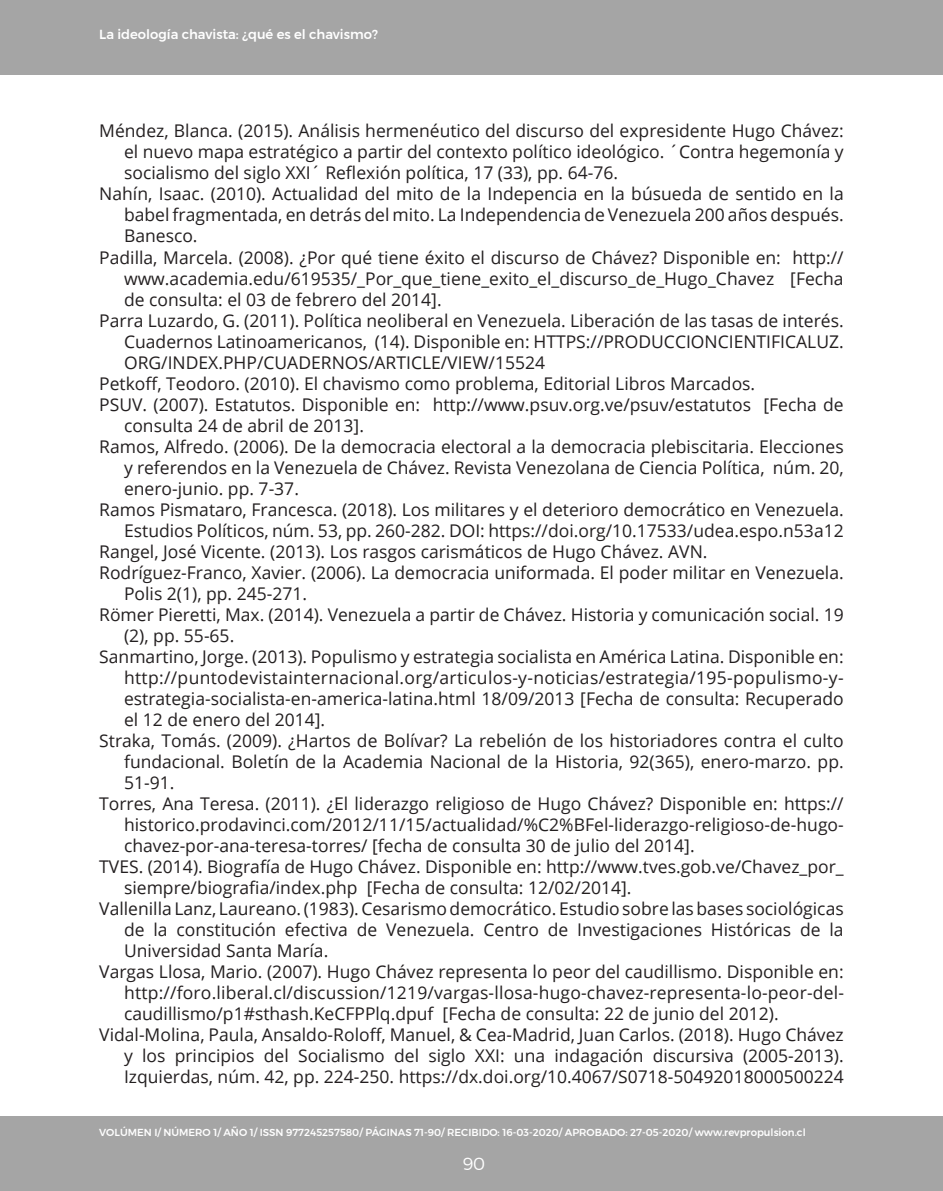
<style>
.page{position:relative;width:943px;height:1191px;background:#fff}
.page>*{position:absolute;margin:0;border:0;box-sizing:border-box;transform-origin:0 0}
._09_parrafo_referenc{font:17.5px/21px "Open Sans";color:#231f20;text-align:justify}
.t1{font:300 17.5px "Montserrat";color:#fff}
.t2{font:500 13.12px "Montserrat";color:#fff}
.t3{font:500 10.15px "Montserrat";color:#fff}
</style>
<div class="page">
<div style="left:0;top:1116px;width:943px;height:75px;background:#a5a5a5"></div>
<div style="left:0;top:0;width:943px;height:74px;background:#a5a5a5"></div>
<p class="t2" style="left:99px;top:26px;width:280px">La ideología chavista: ¿qué es el chavismo?</p>
<p class="_09_parrafo_referenc" style="left:124px;top:120px;width:721px;text-indent:-25px">Méndez, Blanca. (2015). Análisis hermenéutico del discurso del expresidente Hugo Chávez: el nuevo mapa estratégico a partir del contexto político ideológico. ´Contra hegemonía y socialismo del siglo XXI´ Reflexión política, 17 (33), pp. 64-76.</p>
<p class="_09_parrafo_referenc" style="left:124px;top:183px;width:721px;text-indent:-25px">Nahín, Isaac. (2010). Actualidad del mito de la Indepencia en la búsueda de sentido en la babel fragmentada, en detrás del mito. La Independencia de Venezuela 200 años después.<br>Banesco.</p>
<p class="_09_parrafo_referenc" style="left:124px;top:246px;width:721px;text-indent:-25px">Padilla, Marcela. (2008). ¿Por qué tiene éxito el discurso de Chávez? Disponible en: http:// www.academia.edu/619535/_Por_que_tiene_exito_el_discurso_de_Hugo_Chavez [Fecha de consulta: el 03 de febrero del 2014].</p>
<p class="_09_parrafo_referenc" style="left:124px;top:309px;width:721px;text-indent:-25px">Parra Luzardo, G. (2011). Política neoliberal en Venezuela. Liberación de las tasas de interés.<br>Cuadernos Latinoamericanos, (14). Disponible en: HTTPS://PRODUCCIONCIENTIFICALUZ.<br>ORG/INDEX.PHP/CUADERNOS/ARTICLE/VIEW/15524</p>
<p class="_09_parrafo_referenc" style="left:99px;top:372px;width:657px">Petkoff, Teodoro. (2010). El chavismo como problema, Editorial Libros Marcados.</p>
<p class="_09_parrafo_referenc" style="left:124px;top:393px;width:721px;text-indent:-25px">PSUV. (2007). Estatutos. Disponible en: http://www.psuv.org.ve/psuv/estatutos [Fecha de consulta 24 de abril de 2013].</p>
<p class="_09_parrafo_referenc" style="left:124px;top:435px;width:721px;text-indent:-25px">Ramos, Alfredo. (2006). De la democracia electoral a la democracia plebiscitaria. Elecciones y referendos en la Venezuela de Chávez. Revista Venezolana de Ciencia Política, núm. 20, enero-junio. pp. 7-37.</p>
<p class="_09_parrafo_referenc" style="left:99px;top:498px;width:746px;text-align:right">Ramos Pismataro, Francesca. (2018). Los militares y el deterioro democrático en Venezuela.<br>Estudios Políticos, núm. 53, pp. 260-282. DOI: https://doi.org/10.17533/udea.espo.n53a12</p>
<p class="_09_parrafo_referenc" style="left:99px;top:540px;width:609px">Rangel, José Vicente. (2013). Los rasgos carismáticos de Hugo Chávez. AVN.</p>
<p class="_09_parrafo_referenc" style="left:124px;top:561px;width:721px;text-indent:-25px">Rodríguez-Franco, Xavier. (2006). La democracia uniformada. El poder militar en Venezuela.<br>Polis 2(1), pp. 245-271.</p>
<p class="_09_parrafo_referenc" style="left:124px;top:603px;width:721px;text-indent:-25px">Römer Pieretti, Max. (2014). Venezuela a partir de Chávez. Historia y comunicación social. 19 (2), pp. 55-65.</p>
<p class="_09_parrafo_referenc" style="left:124px;top:645px;width:721px;text-indent:-25px">Sanmartino, Jorge. (2013). Populismo y estrategia socialista en América Latina. Disponible en: http://puntodevistainternacional.org/articulos-y-noticias/estrategia/195-populismo-y&shy;estrategia-socialista-en-america-latina.html 18/09/2013 [Fecha de consulta: Recuperado el 12 de enero del 2014].</p>
<p class="_09_parrafo_referenc" style="left:124px;top:729px;width:721px;text-indent:-25px">Straka, Tomás. (2009). ¿Hartos de Bolívar? La rebelión de los historiadores contra el culto fundacional. Boletín de la Academia Nacional de la Historia, 92(365), enero-marzo. pp.<br>51-91.</p>
<p class="_09_parrafo_referenc" style="left:124px;top:792px;width:721px;text-indent:-25px">Torres, Ana Teresa. (2011). ¿El liderazgo religioso de Hugo Chávez? Disponible en: https:// historico.prodavinci.com/2012/11/15/actualidad/%C2%BFel-liderazgo-religioso-de-hugo&shy;chavez-por-ana-teresa-torres/ [fecha de consulta 30 de julio del 2014].</p>
<p class="_09_parrafo_referenc" style="left:124px;top:855px;width:721px;text-indent:-25px">TVES. (2014). Biografía de Hugo Chávez. Disponible en: http://www.tves.gob.ve/Chavez_por_ siempre/biografia/index.php [Fecha de consulta: 12/02/2014].</p>
<p class="_09_parrafo_referenc" style="left:124px;top:897px;width:721px;text-indent:-25px">Vallenilla Lanz, Laureano. (1983). Cesarismo democrático. Estudio sobre las bases sociológicas de la constitución efectiva de Venezuela. Centro de Investigaciones Históricas de la Universidad Santa María.</p>
<p class="_09_parrafo_referenc" style="left:124px;top:960px;width:721px;text-indent:-25px">Vargas Llosa, Mario. (2007). Hugo Chávez representa lo peor del caudillismo. Disponible en: http://foro.liberal.cl/discussion/1219/vargas-llosa-hugo-chavez-representa-lo-peor-del&shy;caudillismo/p1#sthash.KeCFPPlq.dpuf [Fecha de consulta: 22 de junio del 2012).</p>
<p class="_09_parrafo_referenc" style="left:124px;top:1023px;width:721px;text-indent:-25px">Vidal-Molina, Paula, Ansaldo-Roloff, Manuel, &amp; Cea-Madrid, Juan Carlos. (2018). Hugo Chávez y los principios del Socialismo del siglo XXI: una indagación discursiva (2005-2013).<br>Izquierdas, núm. 42, pp. 224-250. https://dx.doi.org/10.4067/S0718-50492018000500224</p>
<p class="t3" style="left:99px;top:1126px;width:708px">VOLÚMEN I/ NÚMERO 1/ AÑO 1/ ISSN 977245257580/ PÁGINAS 71-90/ RECIBIDO: 16-03-2020/ APROBADO: 27-05-2020/ www.revpropulsion.cl</p>
<p class="t1" style="left:462px;top:1152px;width:24px">90</p>
</div>
